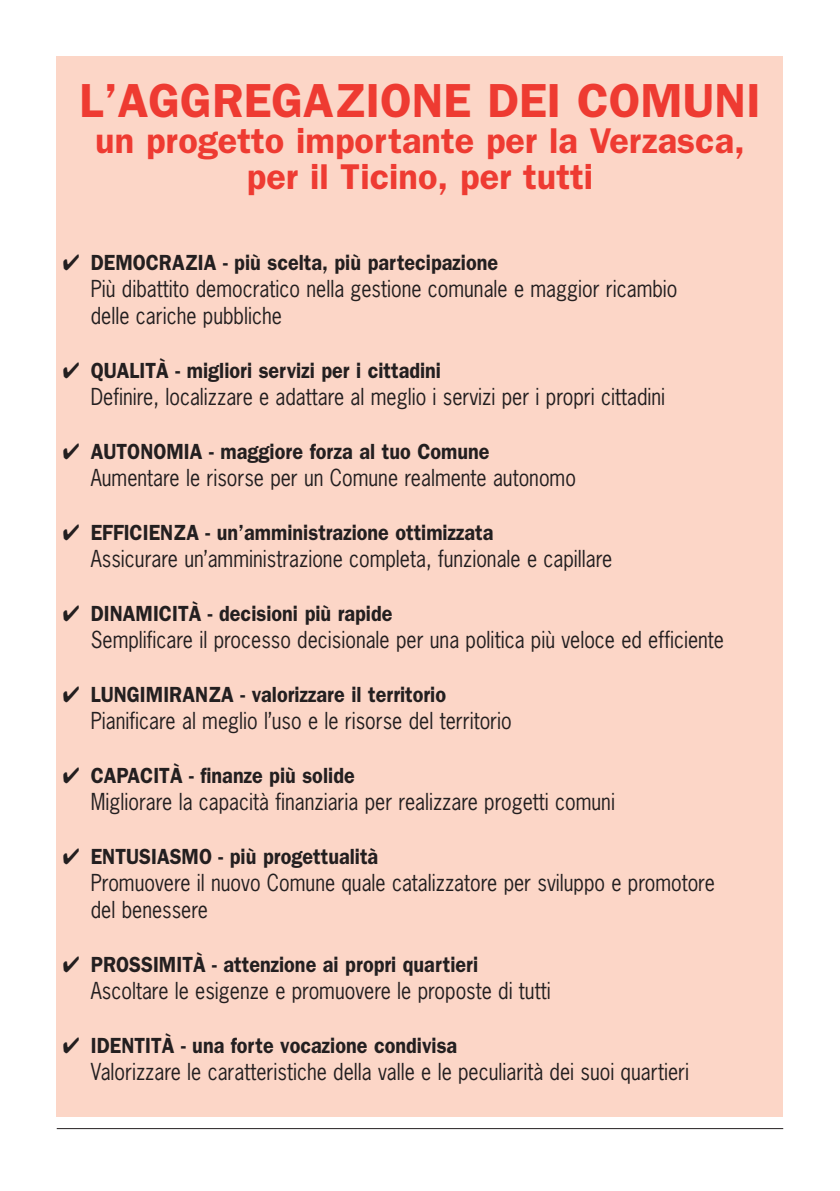
<style>
.page{position:relative;width:840px;height:1191px;background:#fff}
.page>*{position:absolute;margin:0;border:0;box-sizing:border-box;transform-origin:0 0}
.t1{font:600 48px "Franklin Gothic";color:#ee3b32}
.t2{font:600 36px/36px "Franklin Gothic";color:#ee3b32;text-align:center}
.t3{font:22px/27px "News Gothic";color:#231f20;scale:.9 1}
.t4{font:600 22px "Franklin Gothic";color:#231f20;scale:.9 1}
</style>
<div class="page">
<div style="left:57px;top:57px;width:725px;height:1060px;background:#fcd6c7"></div>
<hr style="left:57px;top:1128px;width:725px;height:1px;background:#231f20">
<h1 class="t1" style="left:79px;top:72px;width:682px">L’AGGREGAZIONE DEI COMUNI</h1>
<h2 class="t2" style="left:95px;top:121px;width:650px">un progetto importante per la Verzasca, per il Ticino, per tutti</h2>
<p class="t4" style="left:63px;top:249px;width:485px">✔ DEMOCRAZIA - più scelta, più partecipazione</p>
<p class="t3" style="left:91px;top:275px;width:653px">Più dibattito democratico nella gestione comunale e maggior ricambio delle cariche pubbliche</p>
<p class="t4" style="left:63px;top:357px;width:421px">✔ QUALITÀ - migliori servizi per i cittadini</p>
<p class="t3" style="left:91px;top:383px;width:639px">Definire, localizzare e adattare al meglio i servizi per i propri cittadini</p>
<p class="t4" style="left:63px;top:438px;width:475px">✔ AUTONOMIA - maggiore forza al tuo Comune</p>
<p class="t3" style="left:91px;top:464px;width:540px">Aumentare le risorse per un Comune realmente autonomo</p>
<p class="t4" style="left:63px;top:519px;width:479px">✔ EFFICIENZA - un’amministrazione ottimizzata</p>
<p class="t3" style="left:91px;top:545px;width:580px">Assicurare un’amministrazione completa, funzionale e capillare</p>
<p class="t4" style="left:63px;top:600px;width:367px">✔ DINAMICITÀ - decisioni più rapide</p>
<p class="t3" style="left:91px;top:626px;width:704px">Semplificare il processo decisionale per una politica più veloce ed efficiente</p>
<p class="t4" style="left:63px;top:681px;width:427px">✔ LUNGIMIRANZA - valorizzare il territorio</p>
<p class="t3" style="left:91px;top:707px;width:469px">Pianificare al meglio l’uso e le risorse del territorio</p>
<p class="t4" style="left:63px;top:762px;width:325px">✔ CAPACITÀ - finanze più solide</p>
<p class="t3" style="left:91px;top:788px;width:583px">Migliorare la capacità finanziaria per realizzare progetti comuni</p>
<p class="t4" style="left:63px;top:843px;width:352px">✔ ENTUSIASMO - più progettualità</p>
<p class="t3" style="left:91px;top:869px;width:694px">Promuovere il nuovo Comune quale catalizzatore per sviluppo e promotore del benessere</p>
<p class="t4" style="left:63px;top:951px;width:462px">✔ PROSSIMITÀ - attenzione ai propri quartieri</p>
<p class="t3" style="left:91px;top:977px;width:512px">Ascoltare le esigenze e promuovere le proposte di tutti</p>
<p class="t4" style="left:63px;top:1032px;width:439px">✔ IDENTITÀ - una forte vocazione condivisa</p>
<p class="t3" style="left:91px;top:1058px;width:666px">Valorizzare le caratteristiche della valle e le peculiarità dei suoi quartieri</p>
</div>
